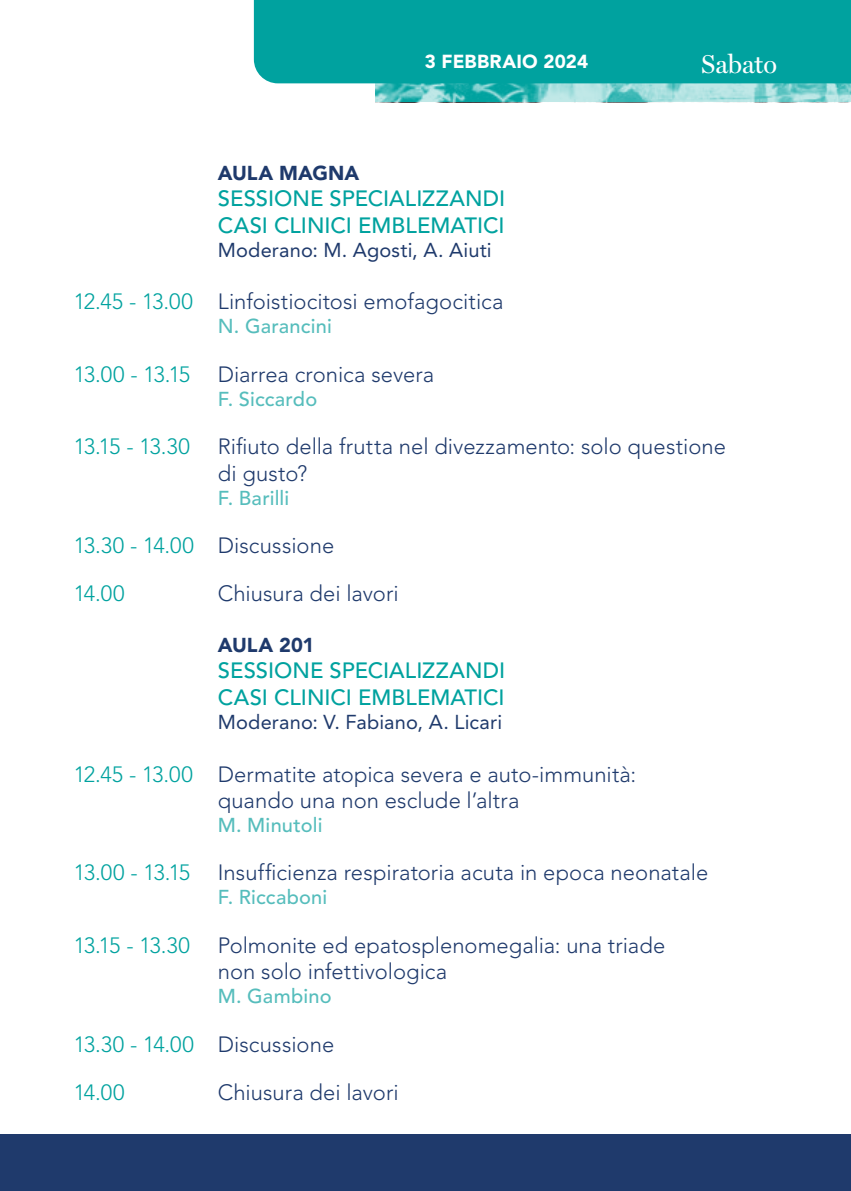
<style>
.page{position:relative;width:851px;height:1191px;background:#fff}
.page>*{position:absolute;margin:0;border:0;box-sizing:border-box;transform-origin:0 0}
.t1{font:26px "Miller Display";letter-spacing:-.005em;color:#fff}
.t2{font:300 22px/26.4px "Avenir LT Std";color:#1f3a6c}
.t3{font:500 22px/26.4px "Avenir LT Std";color:#00a29f}
.t4{font:300 22px "Avenir LT Std";color:#00a29f}
.t5{font:500 20px "Avenir LT Std";letter-spacing:.01em;color:#56bdbc}
.t6{font:20px "Avenir LT Std";letter-spacing:.01em;color:#1f3a6c}
.t7{font:900 20px "Avenir LT Std";letter-spacing:.005em;color:#1f3a6c}
.t8{font:900 18.8px "Avenir LT Std";letter-spacing:.01em;color:#fff}
.s1{color:#00a29f}
.s2{color:#1f3a6c}
</style>
<div class="page">
<img style="left:375px;top:83px;width:475px;height:19px">
<div style="left:0;top:1134px;width:850px;height:57px;background:#1f3a6c"></div>
<div style="left:254px;top:0;width:596px;height:83px;background:#00a29f"></div>
<p class="t8" style="left:425px;top:50px;width:165px">3 FEBBRAIO 2024</p>
<p class="t1" style="left:701px;top:49px;width:77px">Sabato</p>
<p class="t7" style="left:218px;top:160px;width:143px">AULA MAGNA</p>
<p class="t3" style="left:218px;top:186px;width:289px">SESSIONE SPECIALIZZANDI<br>CASI CLINICI EMBLEMATICI</p>
<p class="t6" style="left:218px;top:238px;width:275px">Moderano: M. Agosti, A. Aiuti</p>
<p class="t2" style="left:74px;top:289px;width:431px"><span class="s1">12.45 - 13.00</span> Linfoistiocitosi emofagocitica</p>
<p class="t5" style="left:218px;top:315px;width:116px">N. Garancini</p>
<p class="t2" style="left:74px;top:361px;width:362px"><span class="s1">13.00 - 13.15</span> Diarrea cronica severa</p>
<p class="t5" style="left:218px;top:387px;width:101px">F. Siccardo</p>
<p class="t4" style="left:74px;top:434px;width:118px">13.15 - 13.30</p>
<p class="t2" style="left:218px;top:433px;width:509px">Rifiuto della frutta nel divezzamento: solo questione di gusto?</p>
<p class="t5" style="left:218px;top:486px;width:73px">F. Barilli</p>
<p class="t4" style="left:74px;top:532px;width:262px">13.30 - 14.00 <span class="s2">Discussione</span></p>
<p class="t4" style="left:74px;top:581px;width:52px">14.00</p>
<p class="t2" style="left:218px;top:581px;width:182px">Chiusura dei lavori</p>
<p class="t7" style="left:218px;top:633px;width:98px">AULA 201</p>
<p class="t3" style="left:218px;top:658px;width:289px">SESSIONE SPECIALIZZANDI<br>CASI CLINICI EMBLEMATICI</p>
<p class="t6" style="left:218px;top:710px;width:286px">Moderano: V. Fabiano, A. Licari</p>
<p class="t2" style="left:218px;top:761px;width:420px;text-indent:-144px"><span class="s1">12.45 - 13.00</span> Dermatite atopica severa e auto-immunità: quando una non esclude l’altra</p>
<p class="t5" style="left:218px;top:813px;width:106px">M. Minutoli</p>
<p class="t2" style="left:74px;top:859px;width:636px"><span class="s1">13.00 - 13.15</span> Insufficienza respiratoria acuta in epoca neonatale</p>
<p class="t5" style="left:218px;top:886px;width:111px">F. Riccaboni</p>
<p class="t4" style="left:74px;top:932px;width:118px">13.15 - 13.30</p>
<p class="t2" style="left:218px;top:932px;width:449px">Polmonite ed epatosplenomegalia: una triade non solo infettivologica</p>
<p class="t5" style="left:218px;top:984px;width:115px">M. Gambino</p>
<p class="t4" style="left:74px;top:1031px;width:262px">13.30 - 14.00 <span class="s2">Discussione</span></p>
<p class="t4" style="left:74px;top:1079px;width:52px">14.00</p>
<p class="t2" style="left:218px;top:1079px;width:182px">Chiusura dei lavori</p>
</div>
